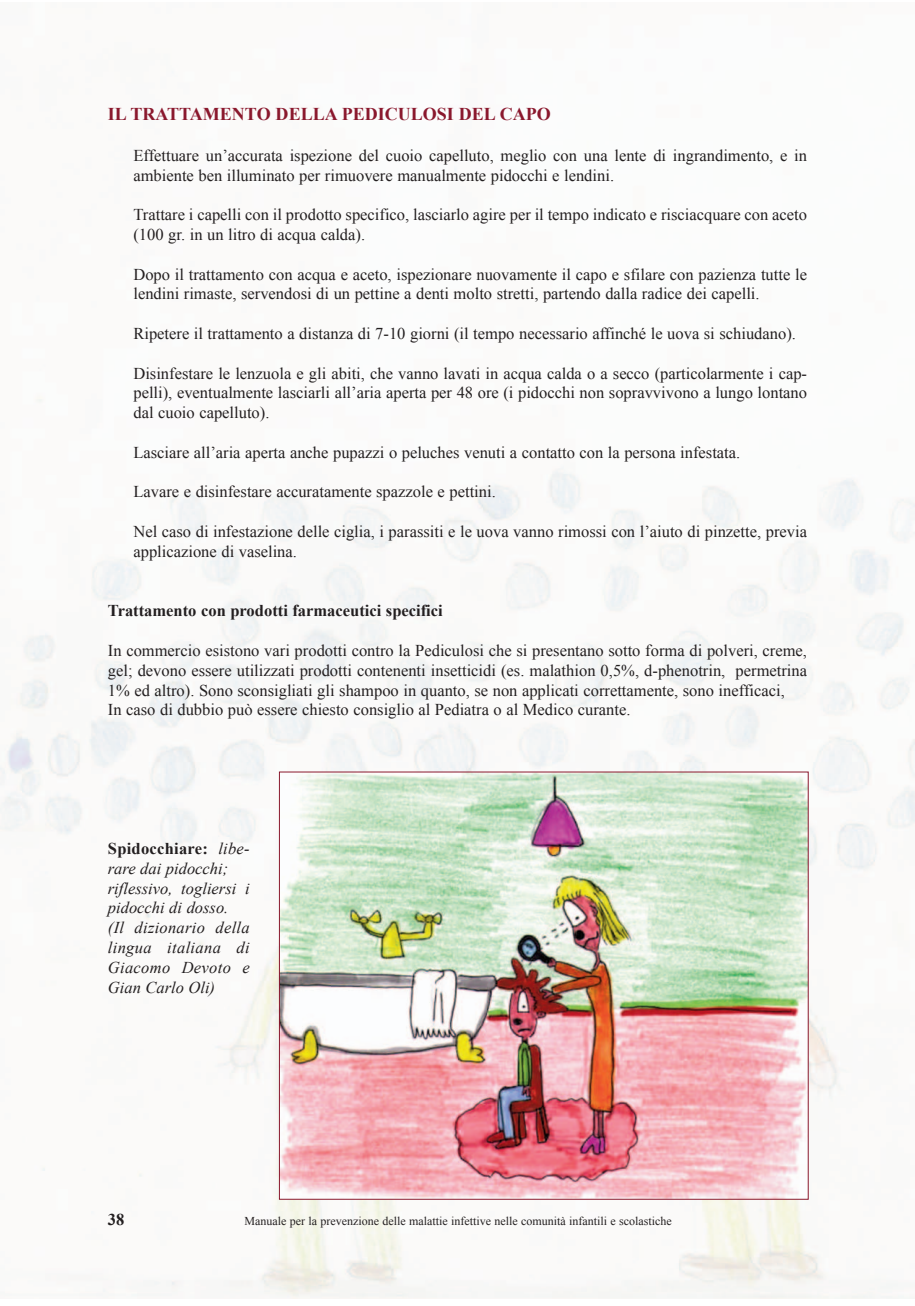
<style>
.page{position:relative;width:915px;height:1306px;background:#fff}
.page>*{position:absolute;margin:0;border:0;box-sizing:border-box;transform-origin:0 0}
.t1{font:700 18px "Times New Roman";color:#8a182d}
.t2{font:16.5px/19.8px "Times New Roman";color:#231f20}
.t3{font:italic 16.5px/19.8px "Times New Roman";color:#231f20}
.t4{font:700 16.5px "Times New Roman";color:#231f20}
.t5{font:12px "Times New Roman";color:#231f20}
.s1{font-weight:700;font-style:normal}
</style>
<div class="page">
<img style="left:0;top:168px;width:914px;height:1130px">
<img style="left:281px;top:773px;width:525px;height:424px">
<p class="t1" style="left:108px;top:104px;width:444px">IL TRATTAMENTO DELLA PEDICULOSI DEL CAPO</p>
<p class="t2" style="left:133px;top:145px;width:675px">Effettuare un’accurata ispezione del cuoio capelluto, meglio con una lente di ingrandimento, e in ambiente ben illuminato per rimuovere manualmente pidocchi e lendini.</p>
<p class="t2" style="left:133px;top:205px;width:675px">Trattare i capelli con il prodotto specifico, lasciarlo agire per il tempo indicato e risciacquare con aceto (100 gr. in un litro di acqua calda).</p>
<p class="t2" style="left:133px;top:264px;width:675px">Dopo il trattamento con acqua e aceto, ispezionare nuovamente il capo e sfilare con pazienza tutte le lendini rimaste, servendosi di un pettine a denti molto stretti, partendo dalla radice dei capelli.</p>
<p class="t2" style="left:133px;top:323px;width:664px">Ripetere il trattamento a distanza di 7-10 giorni (il tempo necessario affinché le uova si schiudano).</p>
<p class="t2" style="left:133px;top:363px;width:675px;text-align:justify">Disinfestare le lenzuola e gli abiti, che vanno lavati in acqua calda o a secco (particolarmente i cap&shy;pelli), eventualmente lasciarli all’aria aperta per 48 ore (i pidocchi non sopravvivono a lungo lontano dal cuoio capelluto).</p>
<p class="t2" style="left:133px;top:442px;width:608px">Lasciare all’aria aperta anche pupazzi o peluches venuti a contatto con la persona infestata.</p>
<p class="t2" style="left:133px;top:482px;width:364px">Lavare e disinfestare accuratamente spazzole e pettini.</p>
<p class="t2" style="left:133px;top:521px;width:675px">Nel caso di infestazione delle ciglia, i parassiti e le uova vanno rimossi con l’aiuto di pinzette, previa applicazione di vaselina.</p>
<p class="t4" style="left:108px;top:601px;width:336px">Trattamento con prodotti farmaceutici specifici</p>
<p class="t2" style="left:108px;top:640px;width:700px">In commercio esistono vari prodotti contro la Pediculosi che si presentano sotto forma di polveri, creme, gel; devono essere utilizzati prodotti contenenti insetticidi (es. malathion 0,5%, d-phenotrin, permetrina 1% ed altro). Sono sconsigliati gli shampoo in quanto, se non applicati correttamente, sono inefficaci,<br>In caso di dubbio può essere chiesto consiglio al Pediatra o al Medico curante.</p>
<p class="t3" style="left:108px;top:838px;width:143px"><span class="s1">Spidocchiare:</span> libe&shy;rare dai pidocchi; riflessivo, togliersi i pidocchi di dosso.<br>(Il dizionario della lingua italiana di<br>Giacomo Devoto e<br>Gian Carlo Oli)</p>
<p class="t4" style="left:108px;top:1210px;width:18px">38</p>
<p class="t5" style="left:244px;top:1214px;width:428px">Manuale per la prevenzione delle malattie infettive nelle comunità infantili e scolastiche</p>
</div>
